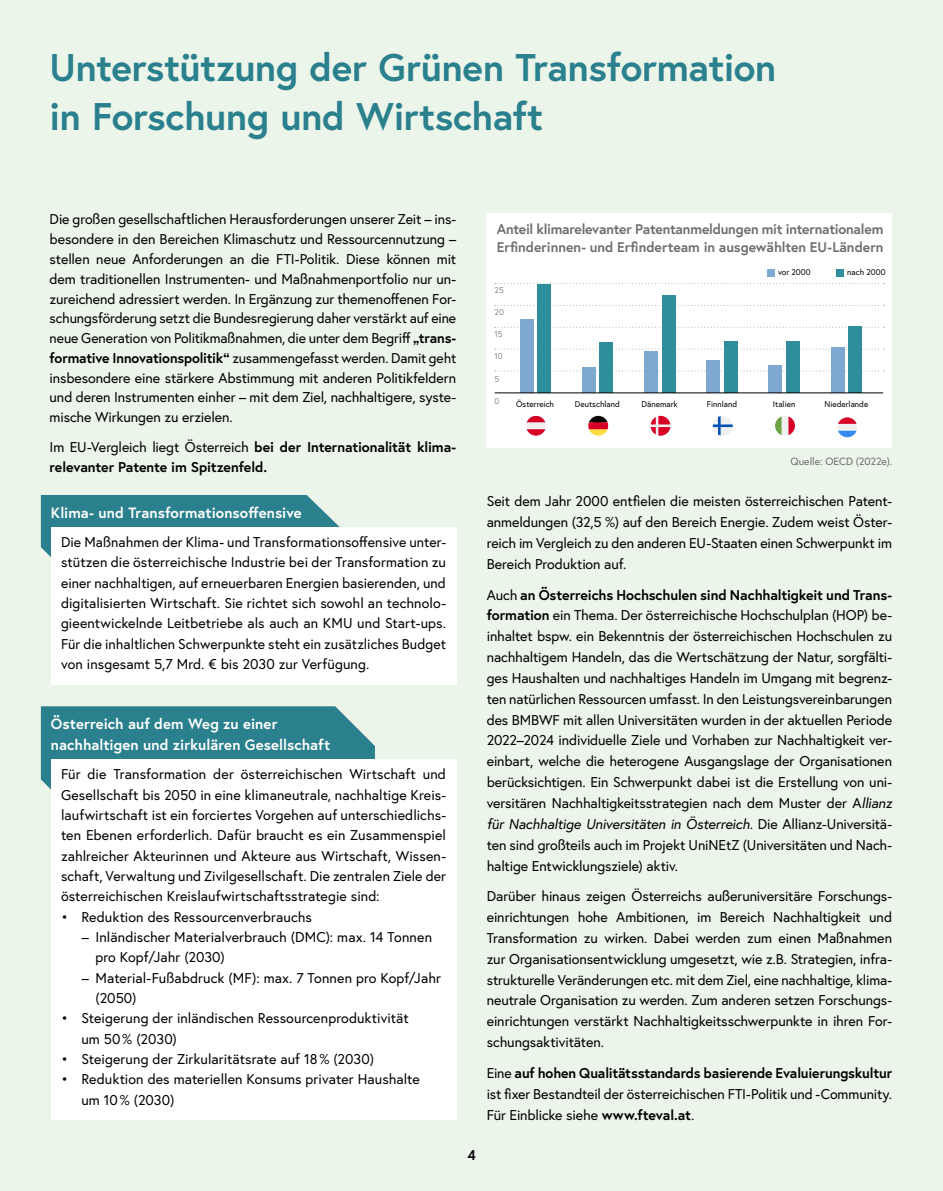
<style>
.page{position:relative;width:943px;height:1191px;background:#ecf5ea}
.page>*{position:absolute;margin:0;border:0;box-sizing:border-box;transform-origin:0 0}
.h_factsheet_h2{font:700 38.5px/49px "Europa Austria";letter-spacing:-.01em;color:#2a808d}
.t1{font:700 14.88px/21px "Europa Austria";letter-spacing:.005em;color:#fff}
.Tab_Abb_Fatsheet_p_oEinz_AbstVor_FTB_fac{font:14.17px/20.8px "Europa Austria";color:#000;text-align:justify}
.Infobox_p_infobox_factsheet{font:14.17px/20.3px "Europa Austria";letter-spacing:.005em;color:#000;text-align:justify}
.Tab_Abb_Fatsheet_p_oEinz_AbstVor_FTB_fac-2{font:700 14.17px/19.8px "Europa Austria";letter-spacing:-.01em;color:#000}
.t2{font:700 14px/17.5px "Europa Austria";letter-spacing:-.01em;color:#6e6e6e}
.t3{font:700 14px "Europa Austria";color:#000}
.Tab_Abb_Fatsheet_Quelle{font:10.5px "Europa Austria";color:#6e6e6e}
.t4{font:8.22px "Europa Austria";color:#000}
.t5{font:8.22px "Europa Austria";color:#868786}
.s1{font-weight:700}
.s2{font-weight:400}
.s3{font-style:italic}
</style>
<div class="page">
<div style="left:487px;top:213px;width:405px;height:234px;background:#fff"></div>
<svg style="left:494px;top:370px;width:390px;height:1px"></svg>
<svg style="left:494px;top:349px;width:390px;height:1px"></svg>
<svg style="left:494px;top:327px;width:390px;height:1px"></svg>
<svg style="left:494px;top:305px;width:390px;height:1px"></svg>
<svg style="left:494px;top:283px;width:390px;height:1px"></svg>
<div style="left:537px;top:285px;width:14px;height:108px;background:#2f8e9c"></div>
<div style="left:519px;top:319px;width:14px;height:74px;background:#7fa8d1"></div>
<div style="left:599px;top:343px;width:14px;height:50px;background:#2f8e9c"></div>
<div style="left:582px;top:367px;width:14px;height:26px;background:#7fa8d1"></div>
<div style="left:661px;top:295px;width:14px;height:98px;background:#2f8e9c"></div>
<div style="left:644px;top:351px;width:14px;height:42px;background:#7fa8d1"></div>
<div style="left:723px;top:341px;width:14px;height:52px;background:#2f8e9c"></div>
<div style="left:706px;top:360px;width:14px;height:33px;background:#7fa8d1"></div>
<div style="left:786px;top:341px;width:14px;height:52px;background:#2f8e9c"></div>
<div style="left:768px;top:365px;width:14px;height:28px;background:#7fa8d1"></div>
<div style="left:848px;top:326px;width:14px;height:67px;background:#2f8e9c"></div>
<div style="left:830px;top:348px;width:14px;height:45px;background:#7fa8d1"></div>
<hr style="left:494px;top:392px;width:389px;height:1px;background:#000">
<div style="left:767px;top:269px;width:7px;height:7px;background:#7fa8d1"></div>
<div style="left:836px;top:269px;width:7px;height:7px;background:#2f8e9c"></div>
<div style="left:41px;top:495px;width:299px;height:62px;background:#2a808d"></div>
<div style="left:51px;top:527px;width:405px;height:157px;background:#fff"></div>
<div style="left:41px;top:706px;width:334px;height:84px;background:#2a808d"></div>
<div style="left:51px;top:759px;width:405px;height:157px;background:#fff"></div>
<div style="left:51px;top:916px;width:405px;height:61px;background:#fff"></div>
<div style="left:51px;top:957px;width:405px;height:61px;background:#fff"></div>
<div style="left:51px;top:998px;width:405px;height:61px;background:#fff"></div>
<div style="left:51px;top:1059px;width:405px;height:61px;background:#fff"></div>
<svg style="left:650px;top:416px;width:20px;height:20px"></svg>
<svg style="left:712px;top:416px;width:20px;height:19px"></svg>
<div style="left:775px;top:416px;width:20px;height:20px;background:#f0f0f0;border-radius:50%"></div>
<svg style="left:788px;top:416px;width:7px;height:19px"></svg>
<svg style="left:775px;top:416px;width:6px;height:19px"></svg>
<svg style="left:588px;top:416px;width:20px;height:20px"></svg>
<div style="left:837px;top:417px;width:20px;height:20px;background:#f0f0f0;border-radius:50%"></div>
<svg style="left:838px;top:417px;width:18px;height:7px"></svg>
<svg style="left:838px;top:431px;width:18px;height:6px"></svg>
<svg style="left:526px;top:416px;width:20px;height:20px"></svg>
<h2 class="h_factsheet_h2" style="left:50px;top:42px;width:728px">Unterstützung der Grünen Transformation in Forschung und Wirtschaft</h2>
<p class="Tab_Abb_Fatsheet_p_oEinz_AbstVor_FTB_fac" style="left:50px;top:209px;width:408px;line-height:19.8px">Die großen gesellschaftlichen Herausforderungen unserer Zeit – ins&shy;besondere in den Bereichen Klimaschutz und Ressourcennutzung – stellen neue Anforderungen an die FTI-Politik. Diese können mit dem traditionellen Instrumenten- und Maßnahmenportfolio nur un&shy;zureichend adressiert werden. In Ergänzung zur themenoffenen For&shy;schungsförderung setzt die Bundesregierung daher verstärkt auf eine neue Generation von Politikmaßnahmen, die unter dem Begriff <span class="s1">„trans&shy;formative Innovationspolitik“</span> zusammengefasst werden. Damit geht insbesondere eine stärkere Abstimmung mit anderen Politikfeldern und deren Instrumenten einher – mit dem Ziel, nachhaltigere, syste&shy;mische Wirkungen zu erzielen.</p>
<p class="Tab_Abb_Fatsheet_p_oEinz_AbstVor_FTB_fac-2" style="left:50px;top:437px;width:407px"><span class="s2">Im EU-Vergleich liegt Österreich</span> bei der Internationalität klima&shy;relevanter Patente im Spitzenfeld.</p>
<h3 class="t1" style="left:51px;top:501px;width:252px">Klima- und Transformationsoffensive</h3>
<p class="Infobox_p_infobox_factsheet" style="left:61px;top:531px;width:386px">Die Maßnahmen der Klima- und Transformationsoffensive unter&shy;stützen die österreichische Industrie bei der Transformation zu einer nachhaltigen, auf erneuerbaren Energien basierenden, und digitalisierten Wirtschaft. Sie richtet sich sowohl an technolo&shy;gieentwickelnde Leitbetriebe als auch an KMU und Start-ups.<br>Für die inhaltlichen Schwerpunkte steht ein zusätzliches Budget von insgesamt 5,7 Mrd. € bis 2030 zur Verfügung.</p>
<h3 class="t1" style="left:51px;top:713px;width:281px">Österreich auf dem Weg zu einer nachhaltigen und zirkulären Gesellschaft</h3>
<p class="Infobox_p_infobox_factsheet" style="left:61px;top:764px;width:386px">Für die Transformation der österreichischen Wirtschaft und Gesellschaft bis 2050 in eine klimaneutrale, nachhaltige Kreis&shy;laufwirtschaft ist ein forciertes Vorgehen auf unterschiedlichs&shy;ten Ebenen erforderlich. Dafür braucht es ein Zusammenspiel zahlreicher Akteurinnen und Akteure aus Wirtschaft, Wissen&shy;schaft, Verwaltung und Zivilgesellschaft. Die zentralen Ziele der österreichischen Kreislaufwirtschaftsstrategie sind:</p>
<p class="Tab_Abb_Fatsheet_p_oEinz_AbstVor_FTB_fac" style="left:61px;top:906px;width:252px">• Reduktion des Ressourcenverbrauchs</p>
<p class="Tab_Abb_Fatsheet_p_oEinz_AbstVor_FTB_fac" style="left:95px;top:926px;width:338px;line-height:20.3px;text-indent:-14px">– Inländischer Materialverbrauch (DMC): max. 14 Tonnen pro Kopf/Jahr (2030)</p>
<p class="Tab_Abb_Fatsheet_p_oEinz_AbstVor_FTB_fac" style="left:95px;top:967px;width:347px;line-height:20.3px;text-indent:-14px">– Material-Fußabdruck (MF): max. 7 Tonnen pro Kopf/Jahr (2050)</p>
<p class="Tab_Abb_Fatsheet_p_oEinz_AbstVor_FTB_fac" style="left:81px;top:1008px;width:329px;line-height:20.3px;text-indent:-20px">• Steigerung der inländischen Ressourcenproduktivität um 50% (2030)</p>
<p class="Tab_Abb_Fatsheet_p_oEinz_AbstVor_FTB_fac" style="left:61px;top:1048px;width:314px">• Steigerung der Zirkularitätsrate auf 18% (2030)</p>
<p class="Tab_Abb_Fatsheet_p_oEinz_AbstVor_FTB_fac" style="left:81px;top:1069px;width:340px;line-height:20.3px;text-indent:-20px">• Reduktion des materiellen Konsums privater Haushalte um 10% (2030)</p>
<p class="t2" style="left:496px;top:220px;width:388px">Anteil klimarelevanter Patentanmeldungen mit internationalem<br>Erfinderinnen- und Erfinderteam in ausgewählten EU-Ländern</p>
<p class="t5" style="left:494px;top:285px;width:11px">25</p>
<p class="t5" style="left:494px;top:307px;width:11px">20</p>
<p class="t5" style="left:494px;top:329px;width:10px">15</p>
<p class="t5" style="left:494px;top:351px;width:10px">10</p>
<p class="t5" style="left:494px;top:373px;width:6px">5</p>
<p class="t5" style="left:494px;top:395px;width:6px">0</p>
<p class="t4" style="left:778px;top:267px;width:34px">vor 2000</p>
<p class="t4" style="left:847px;top:267px;width:40px">nach 2000</p>
<p class="t4" style="left:516px;top:399px;width:39px">Österreich</p>
<p class="t4" style="left:575px;top:399px;width:46px">Deutschland</p>
<p class="t4" style="left:641px;top:399px;width:38px">Dänemark</p>
<p class="t4" style="left:706px;top:399px;width:32px">Finnland</p>
<p class="t4" style="left:773px;top:399px;width:24px">Italien</p>
<p class="t4" style="left:824px;top:399px;width:45px">Niederlande</p>
<p class="Tab_Abb_Fatsheet_Quelle" style="left:790px;top:455px;width:103px">Quelle: OECD (2022e).</p>
<p class="Tab_Abb_Fatsheet_p_oEinz_AbstVor_FTB_fac" style="left:487px;top:490px;width:407px">Seit dem Jahr 2000 entfielen die meisten österreichischen Patent&shy;anmeldungen (32,5 %) auf den Bereich Energie. Zudem weist Öster&shy;reich im Vergleich zu den anderen EU-Staaten einen Schwerpunkt im Bereich Produktion auf.</p>
<p class="Tab_Abb_Fatsheet_p_oEinz_AbstVor_FTB_fac" style="left:486px;top:584px;width:407px">Auch <span class="s1">an Österreichs Hochschulen sind Nachhaltigkeit und Trans&shy;formation</span> ein Thema. Der österreichische Hochschulplan (HOP) be&shy;inhaltet bspw. ein Bekenntnis der österreichischen Hochschulen zu nachhaltigem Handeln, das die Wertschätzung der Natur, sorgfälti&shy;ges Haushalten und nachhaltiges Handeln im Umgang mit begrenz&shy;ten natürlichen Ressourcen umfasst. In den Leistungsvereinbarungen des BMBWF mit allen Universitäten wurden in der aktuellen Periode 2022–2024 individuelle Ziele und Vorhaben zur Nachhaltigkeit ver&shy;einbart, welche die heterogene Ausgangslage der Organisationen berücksichtigen. Ein Schwerpunkt dabei ist die Erstellung von uni&shy;versitären Nachhaltigkeitsstrategien nach dem Muster der A<span class="s3">llianz für Nachhaltige Universitäten in Österreich.</span> Die Allianz-Universitä&shy;ten sind großteils auch im Projekt UniNEtZ (Universitäten und Nach&shy;haltige Entwicklungsziele) aktiv.</p>
<p class="Tab_Abb_Fatsheet_p_oEinz_AbstVor_FTB_fac" style="left:487px;top:885px;width:407px">Darüber hinaus zeigen Österreichs außeruniversitäre Forschungs&shy;einrichtungen hohe Ambitionen, im Bereich Nachhaltigkeit und Transformation zu wirken. Dabei werden zum einen Maßnahmen zur Organisationsentwicklung umgesetzt, wie z.B. Strategien, infra&shy;strukturelle Veränderungen etc. mit dem Ziel, eine nachhaltige, klima&shy;neutrale Organisation zu werden. Zum anderen setzen Forschungs&shy;einrichtungen verstärkt Nachhaltigkeitsschwerpunkte in ihren For&shy;schungsaktivitäten.</p>
<p class="Tab_Abb_Fatsheet_p_oEinz_AbstVor_FTB_fac" style="left:487px;top:1062px;width:407px">Eine <span class="s1">auf hohen Qualitätsstandards basierende Evaluierungskultur </span>ist fixer Bestandteil der österreichischen FTI-Politik und -Community.<br>Für Einblicke siehe <span class="s1">www.fteval.at</span>.</p>
<p class="t3" style="left:467px;top:1145px;width:10px">4</p>
</div>
